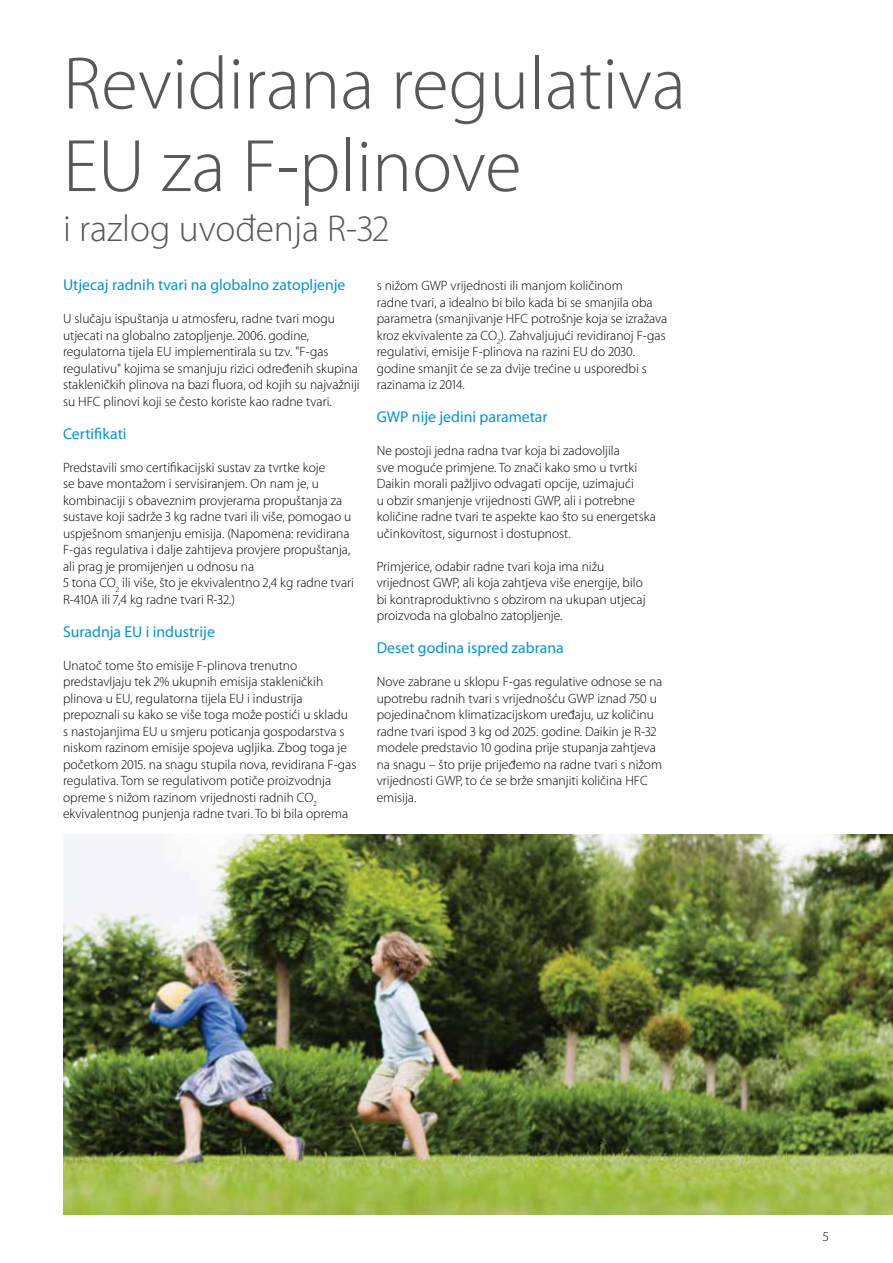
<style>
.page{position:relative;width:893px;height:1263px;background:#fff}
.page>*{position:absolute;margin:0;border:0;box-sizing:border-box;transform-origin:0 0}
.t1{font:300 75px/82.5px "Myriad Pro";color:#58585a}
.t2{font:300 37.5px "Myriad Pro";color:#58585a}
.t3{font:15.75px "Myriad Pro";color:#0095d8}
.t4{font:300 13.5px/16.5px "Myriad Pro";color:#000}
</style>
<div class="page">
<img style="left:63px;top:835px;width:830px;height:380px">
<h1 class="t1" style="left:63px;top:44px;width:624px">Revidirana regulativa<br>EU za F-plinove</h1>
<h2 class="t2" style="left:63px;top:207px;width:327px">i razlog uvođenja R-32</h2>
<p class="t3" style="left:63px;top:276px;width:284px">Utjecaj radnih tvari na globalno zatopljenje</p>
<p class="t4" style="left:63px;top:310px;width:298px">U slučaju ispuštanja u atmosferu, radne tvari mogu utjecati na globalno zatopljenje. 2006. godine, regulatorna tijela EU implementirala su tzv. "F-gas regulativu" kojima se smanjuju rizici određenih skupina stakleničkih plinova na bazi fluora, od kojih su najvažniji su HFC plinovi koji se često koriste kao radne tvari.</p>
<p class="t3" style="left:63px;top:425px;width:65px">Certifikati</p>
<p class="t4" style="left:63px;top:459px;width:293px">Predstavili smo certifikacijski sustav za tvrtke koje<br>se bave montažom i servisiranjem. On nam je, u kombinaciji s obaveznim provjerama propuštanja za sustave koji sadrže 3 kg radne tvari ili više, pomogao u uspješnom smanjenju emisija. (Napomena: revidirana F-gas regulativa i dalje zahtijeva provjere propuštanja, ali prag je promijenjen u odnosu na<br>5 tona CO<sub>2</sub> ili više, što je ekvivalentno 2,4 kg radne tvari R-410A ili 7,4 kg radne tvari R-32.)</p>
<p class="t3" style="left:63px;top:623px;width:153px">Suradnja EU i industrije</p>
<p class="t4" style="left:63px;top:657px;width:295px">Unatoč tome što emisije F-plinova trenutno predstavljaju tek 2% ukupnih emisija stakleničkih plinova u EU, regulatorna tijela EU i industrija prepoznali su kako se više toga može postići u skladu<br>s nastojanjima EU u smjeru poticanja gospodarstva s niskom razinom emisije spojeva ugljika. Zbog toga je početkom 2015. na snagu stupila nova, revidirana F-gas regulativa. Tom se regulativom potiče proizvodnja opreme s nižom razinom vrijednosti radnih CO<sub>2 </sub>ekvivalentnog punjenja radne tvari. To bi bila oprema</p>
<p class="t4" style="left:377px;top:277px;width:292px">s nižom GWP vrijednosti ili manjom količinom<br>radne tvari, a idealno bi bilo kada bi se smanjila oba parametra (smanjivanje HFC potrošnje koja se izražava kroz ekvivalente za CO<sub>2</sub>). Zahvaljujući revidiranoj F-gas regulativi, emisije F-plinova na razini EU do 2030. godine smanjit će se za dvije trećine u usporedbi s razinama iz 2014.</p>
<p class="t3" style="left:377px;top:408px;width:172px">GWP nije jedini parametar</p>
<p class="t4" style="left:377px;top:442px;width:281px">Ne postoji jedna radna tvar koja bi zadovoljila<br>sve moguće primjene. To znači kako smo u tvrtki Daikin morali pažljivo odvagati opcije, uzimajući<br>u obzir smanjenje vrijednosti GWP, ali i potrebne količine radne tvari te aspekte kao što su energetska učinkovitost, sigurnost i dostupnost.</p>
<p class="t4" style="left:377px;top:558px;width:270px">Primjerice, odabir radne tvari koja ima nižu vrijednost GWP, ali koja zahtjeva više energije, bilo bi kontraproduktivno s obzirom na ukupan utjecaj proizvoda na globalno zatopljenje.</p>
<p class="t3" style="left:377px;top:639px;width:189px">Deset godina ispred zabrana</p>
<p class="t4" style="left:377px;top:673px;width:287px">Nove zabrane u sklopu F-gas regulative odnose se na upotrebu radnih tvari s vrijednošću GWP iznad 750 u pojedinačnom klimatizacijskom uređaju, uz količinu radne tvari ispod 3 kg od 2025. godine. Daikin je R-32 modele predstavio 10 godina prije stupanja zahtjeva na snagu – što prije prijeđemo na radne tvari s nižom vrijednosti GWP, to će se brže smanjiti količina HFC emisija.</p>
<p class="t4" style="left:823px;top:1228px;width:8px">5</p>
</div>
